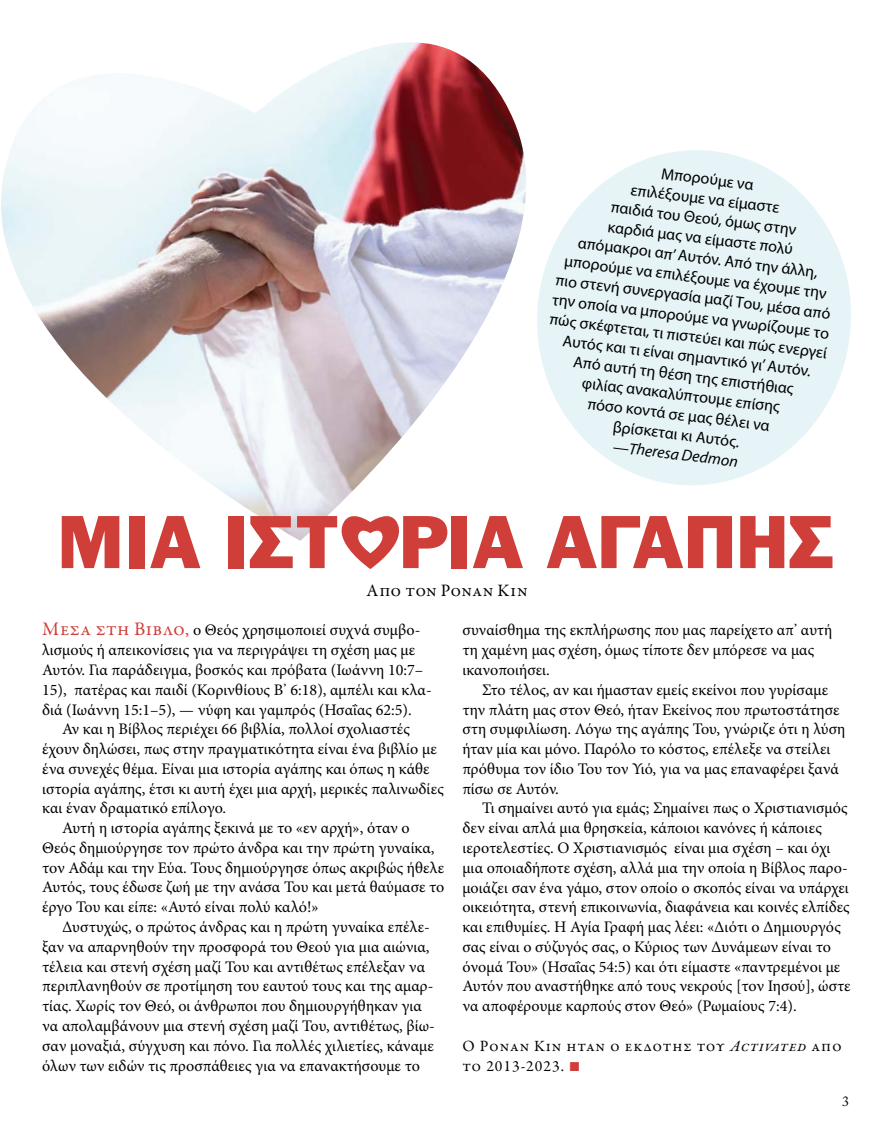
<style>
.page{position:relative;width:893px;height:1141px;background:#fff}
.page>*{position:absolute;margin:0;border:0;box-sizing:border-box;transform-origin:0 0}
.t1{font:900 71.75px "PF Franklin Gothic";color:#cf3e39}
.t2{font:17.5px "Garamond Premr Pro";letter-spacing:.02em;color:#000}
.t3{font:16.1px/19.8px "Minion Pro";color:#000}
.t4{font:16.1px/19.8px "Myriad Pro";color:#000;text-align:center}
.t5{font:15.75px/19.8px "Garamond Premr Pro";letter-spacing:.06em;color:#000}
.t6{font:14px "Adobe Caslon Pro";color:#000}
.s1{font-style:italic}
.s2{font-family:"Garamond Premr Pro";font-size:19.25px;color:#cf3e39}
.s3{font-family:"Arial";font-size:19.25px;color:#cf3e39}
</style>
<div class="page">
<img style="left:1px;top:42px;width:525px;height:499px">
<svg style="left:537px;top:150px;width:314px;height:335px;fill:#e6f4f8"></svg>
<svg style="left:336px;top:506px;width:68px;height:63px"></svg>
<p class="t4" style="left:570px;top:152px;width:281px;rotate:7deg">Μπορούμε να<br>επιλέξουμε να είμαστε<br>παιδιά του Θεού, όμως στην<br>καρδιά μας να είμαστε πολύ<br>απόμακροι απ’ Αυτόν. Από την άλλη, μπορούμε να επιλέξουμε να έχουμε την πιο στενή συνεργασία μαζί Του, μέσα από την οποία να μπορούμε να γνωρίζουμε το πώς σκέφτεται, τι πιστεύει και πώς ενεργεί<br>Αυτός και τι είναι σημαντικό γι’ Αυτόν.<br>Από αυτή τη θέση της επιστήθιας<br>φιλίας ανακαλύπτουμε επίσης<br>πόσο κοντά σε μας θέλει να<br>βρίσκεται κι Αυτός.<br>—<span class="s1">Theresa Dedmon</span></p>
<h1 class="t1" style="left:57px;top:499px;width:777px">ΜΙΑ ΙΣΤ ΡΊΑ ΑΓΆΠΗΣ</h1>
<p class="t2" style="left:367px;top:580px;width:162px">Από τον Ρόναν Κιν</p>
<p class="t3" style="left:42px;top:620px;width:391px"><span class="s2">Μέσα στη Βίβλο,</span> ο Θεός χρησιμοποιεί συχνά συμβο&shy;λισμούς ή απεικονίσεις για να περιγράψει τη σχέση μας με Αυτόν. Για παράδειγμα, βοσκός και πρόβατα (Ιωάννη 10:7– 15), πατέρας και παιδί (Κορινθίους Β’ 6:18), αμπέλι και κλα&shy;διά (Ιωάννη 15:1–5), — νύφη και γαμπρός (Ησαΐας 62:5).</p>
<p class="t3" style="left:62px;top:719px;width:349px">Αν και η Βίβλος περιέχει 66 βιβλία, πολλοί σχολιαστές</p>
<p class="t3" style="left:42px;top:739px;width:396px">έχουν δηλώσει, πως στην πραγματικότητα είναι ένα βιβλίο με</p>
<p class="t3" style="left:42px;top:759px;width:389px">ένα συνεχές θέμα. Είναι μια ιστορία αγάπης και όπως η κάθε</p>
<p class="t3" style="left:42px;top:779px;width:403px">ιστορία αγάπης, έτσι κι αυτή έχει μια αρχή, μερικές παλινωδίες</p>
<p class="t3" style="left:42px;top:798px;width:186px">και έναν δραματικό επίλογο.</p>
<p class="t3" style="left:62px;top:818px;width:349px">Αυτή η ιστορία αγάπης ξεκινά με το «εν αρχή», όταν ο</p>
<p class="t3" style="left:42px;top:838px;width:394px">Θεός δημιούργησε τον πρώτο άνδρα και την πρώτη γυναίκα,</p>
<p class="t3" style="left:42px;top:858px;width:404px">τον Αδάμ και την Εύα. Τους δημιούργησε όπως ακριβώς ήθελε</p>
<p class="t3" style="left:42px;top:878px;width:404px">Αυτός, τους έδωσε ζωή με την ανάσα Του και μετά θαύμασε το</p>
<p class="t3" style="left:42px;top:897px;width:278px">έργο Του και είπε: «Αυτό είναι πολύ καλό!»</p>
<p class="t3" style="left:62px;top:917px;width:369px">Δυστυχώς, ο πρώτος άνδρας και η πρώτη γυναίκα επέλε-</p>
<p class="t3" style="left:42px;top:937px;width:389px">ξαν να απαρνηθούν την προσφορά του Θεού για μια αιώνια,</p>
<p class="t3" style="left:42px;top:957px;width:384px">τέλεια και στενή σχέση μαζί Του και αντιθέτως επέλεξαν να</p>
<p class="t3" style="left:42px;top:976px;width:393px">περιπλανηθούν σε προτίμηση του εαυτού τους και της αμαρ-</p>
<p class="t3" style="left:42px;top:996px;width:381px">τίας. Χωρίς τον Θεό, οι άνθρωποι που δημιουργήθηκαν για</p>
<p class="t3" style="left:42px;top:1016px;width:394px">να απολαμβάνουν μια στενή σχέση μαζί Του, αντιθέτως, βίω-</p>
<p class="t3" style="left:42px;top:1036px;width:393px">σαν μοναξιά, σύγχυση και πόνο. Για πολλές χιλιετίες, κάναμε</p>
<p class="t3" style="left:42px;top:1056px;width:379px">όλων των ειδών τις προσπάθειες για να επανακτήσουμε το</p>
<p class="t3" style="left:462px;top:620px;width:371px">συναίσθημα της εκπλήρωσης που μας παρείχετο απ’ αυτή τη χαμένη μας σχέση, όμως τίποτε δεν μπόρεσε να μας ικανοποιήσει.</p>
<p class="t3" style="left:462px;top:680px;width:384px;text-indent:20px">Στο τέλος, αν και ήμασταν εμείς εκείνοι που γυρίσαμε την πλάτη μας στον Θεό, ήταν Εκείνος που πρωτοστάτησε στη συμφιλίωση. Λόγω της αγάπης Του, γνώριζε ότι η λύση ήταν μία και μόνο. Παρόλο το κόστος, επέλεξε να στείλει πρόθυμα τον ίδιο Του τον Υιό, για να μας επαναφέρει ξανά πίσω σε Αυτόν.</p>
<p class="t3" style="left:462px;top:798px;width:390px;text-indent:20px">Τι σημαίνει αυτό για εμάς; Σημαίνει πως ο Χριστιανισμός δεν είναι απλά μια θρησκεία, κάποιοι κανόνες ή κάποιες ιεροτελεστίες. Ο Χριστιανισμός είναι μια σχέση – και όχι μια οποιαδήποτε σχέση, αλλά μια την οποία η Βίβλος παρο&shy;μοιάζει σαν ένα γάμο, στον οποίο ο σκοπός είναι να υπάρχει οικειότητα, στενή επικοινωνία, διαφάνεια και κοινές ελπίδες και επιθυμίες. Η Αγία Γραφή μας λέει: «Διότι ο Δημιουργός σας είναι ο σύζυγός σας, ο Κύριος των Δυνάμεων είναι το όνομά Του» (Ησαΐας 54:5) και ότι είμαστε «παντρεμένοι με Αυτόν που αναστήθηκε από τους νεκρούς [τον Ιησού], ώστε να αποφέρουμε καρπούς στον Θεό» (Ρωμαίους 7:4).</p>
<p class="t5" style="left:462px;top:1036px;width:381px">Ο Ρόναν Κιν ήταν ο εκδότης του <span class="s1">Activated</span> από το 2013-2023. <span class="s3">■</span></p>
<p class="t6" style="left:842px;top:1093px;width:8px">3</p>
</div>
